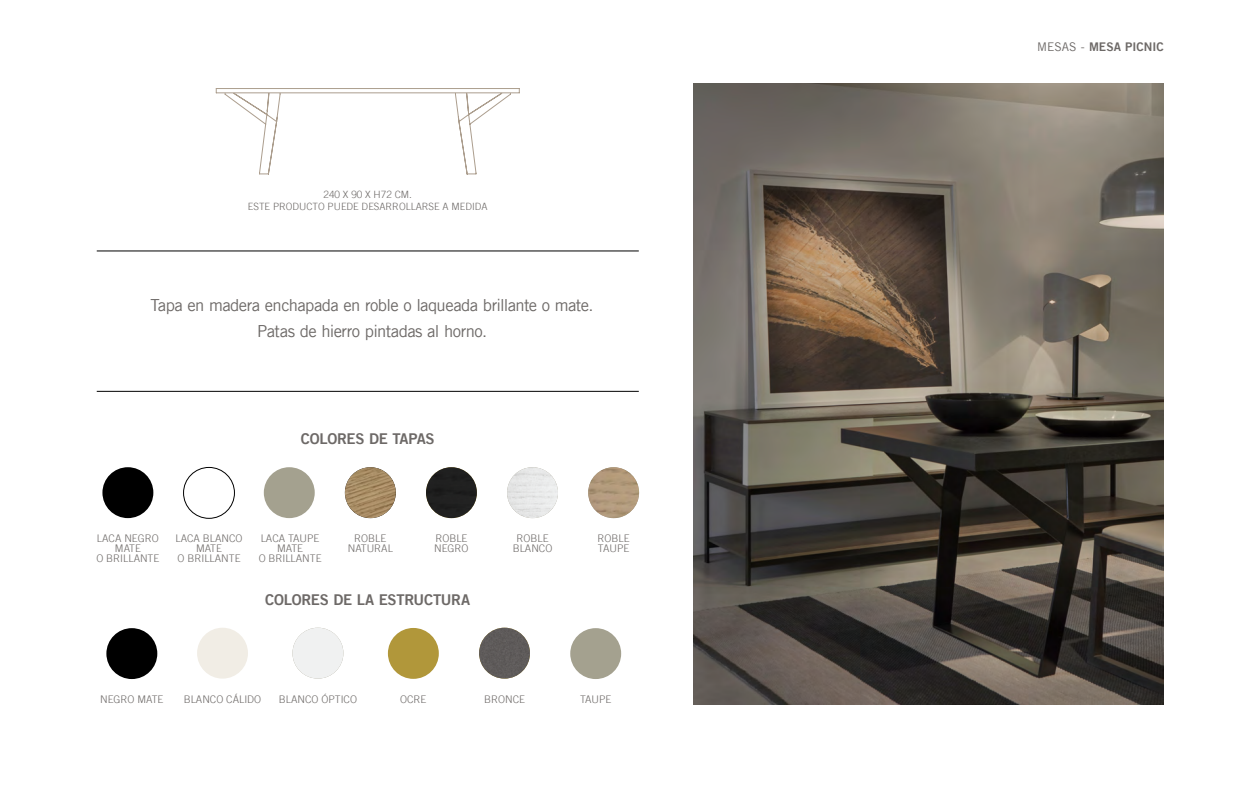
<style>
.page{position:relative;width:1260px;height:788px;background:#fff}
.page>*{position:absolute;margin:0;border:0;box-sizing:border-box;transform-origin:0 0}
.t1{font:16.62px/26.2px "Trade Gothic LT";letter-spacing:-.035em;color:#6d6967;text-align:center}
.t2{font:14.88px "Trade Gothic LT Bold Two";letter-spacing:-.015em;color:#6d6967}
.t3{font:11.99px "Trade Gothic LT Bold Two";color:#6d6967}
.t4{font:300 10.5px/10.1px "Trade Gothic LT";color:#6d6967;text-align:center}
.t5{font:300 10.06px/12.1px "Trade Gothic LT";color:#6d6967;text-align:center}
.s1{font-family:"Trade Gothic LT"}
</style>
<div class="page">
<img style="left:694px;top:83px;width:470px;height:621px">
<hr style="left:97px;top:251px;width:542px;height:1px;background:#000">
<hr style="left:97px;top:391px;width:542px;height:1px;background:#000">
<hr style="left:216px;top:92px;width:303px;height:1px;background:#ac9e8e">
<hr style="left:216px;top:88px;width:303px;height:1px;background:#ac9e8e">
<svg style="left:224px;top:92px;width:288px;height:83px"></svg>
<div style="left:102px;top:467px;width:51px;height:51px;background:#000;border-radius:50%"></div>
<div style="left:183px;top:467px;width:52px;height:51px;border:1px solid #000;border-radius:50%"></div>
<div style="left:264px;top:467px;width:51px;height:51px;background:#a4a18f;border-radius:50%"></div>
<div style="left:426px;top:467px;width:51px;height:51px;background:#202020;border-radius:25px"></div>
<img style="left:507px;top:467px;width:51px;height:51px;border-radius:25px">
<img style="left:588px;top:467px;width:51px;height:51px;border-radius:25px">
<div style="left:106px;top:628px;width:51px;height:51px;background:#000;border-radius:50%"></div>
<div style="left:570px;top:628px;width:51px;height:51px;background:#a4a18f;border-radius:50%"></div>
<div style="left:479px;top:627px;width:51px;height:51px;background:#5f5b5a;border-radius:25px"></div>
<div style="left:292px;top:627px;width:51px;height:51px;background:#f0f1f1;border-radius:25px"></div>
<div style="left:197px;top:627px;width:51px;height:51px;background:#f1ede5;border-radius:25px"></div>
<div style="left:388px;top:628px;width:51px;height:50px;background:#b1973a;border-radius:50%"></div>
<img style="left:345px;top:467px;width:51px;height:51px;border-radius:25px">
<p class="t5" style="left:248px;top:188px;width:241px">240 X 90 X H72 CM.<br>ESTE PRODUCTO PUEDE DESARROLLARSE A MEDIDA</p>
<h1 class="t1" style="left:151px;top:291px;width:445px">Tapa en madera enchapada en roble o laqueada brillante o mate.<br>Patas de hierro pintadas al horno.</h1>
<h2 class="t2" style="left:301px;top:429px;width:135px">COLORES DE TAPAS</h2>
<p class="t4" style="left:96px;top:533px;width:64px">LACA NEGRO<br>MATE<br>O BRILLANTE</p>
<p class="t4" style="left:348px;top:533px;width:47px">ROBLE<br>NATURAL</p>
<p class="t4" style="left:175px;top:533px;width:69px">LACA BLANCO<br>MATE<br>O BRILLANTE</p>
<p class="t4" style="left:259px;top:533px;width:64px">LACA TAUPE<br>MATE<br>O BRILLANTE</p>
<p class="t4" style="left:434px;top:533px;width:36px;text-align:left">ROBLE<br>NEGRO</p>
<p class="t4" style="left:513px;top:533px;width:41px">ROBLE<br>BLANCO</p>
<p class="t4" style="left:598px;top:533px;width:34px;text-align:left">ROBLE<br>TAUPE</p>
<h2 class="t2" style="left:265px;top:590px;width:207px">COLORES DE LA ESTRUCTURA</h2>
<p class="t4" style="left:100px;top:694px;width:65px">NEGRO MATE</p>
<p class="t4" style="left:184px;top:693px;width:79px">BLANCO CÁLIDO</p>
<p class="t4" style="left:279px;top:693px;width:80px">BLANCO ÓPTICO</p>
<p class="t4" style="left:400px;top:693px;width:28px">OCRE</p>
<p class="t4" style="left:484px;top:693px;width:42px">BRONCE</p>
<p class="t4" style="left:580px;top:693px;width:33px">TAUPE</p>
<p class="t3" style="left:1037px;top:39px;width:128px"><span class="s1">MESAS -</span> MESA PICNIC</p>
</div>
